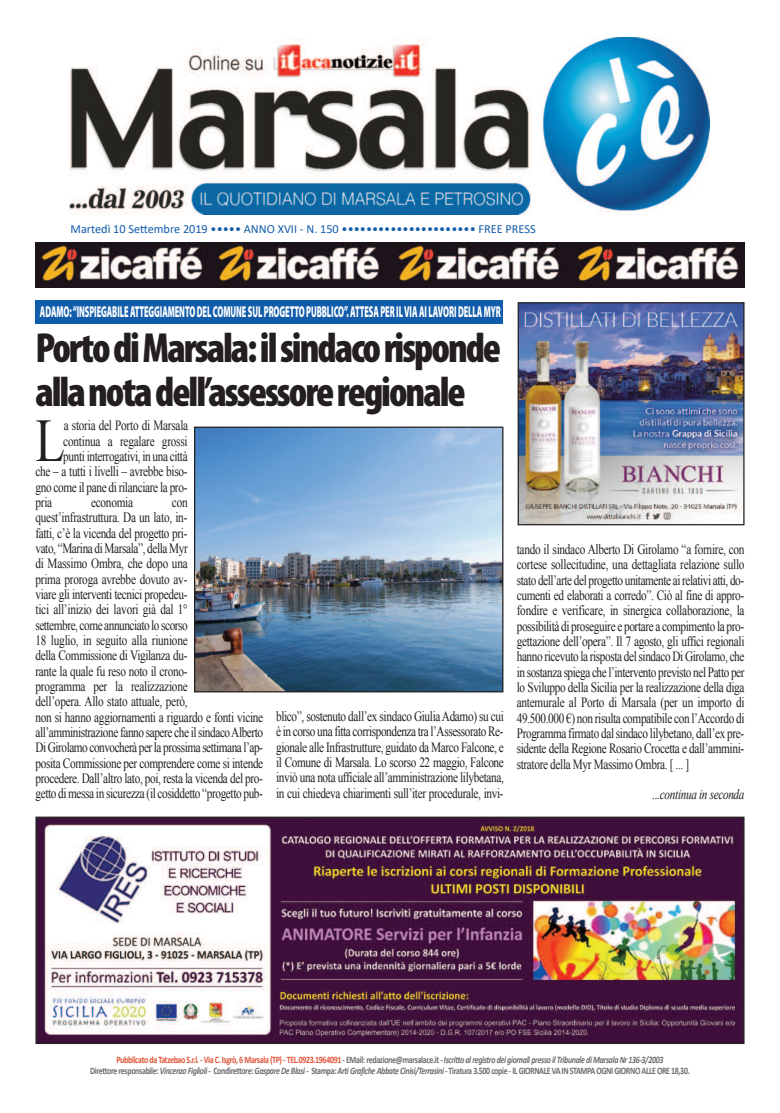
<style>
.page{position:relative;width:780px;height:1113px;background:#fff}
.page>*{position:absolute;margin:0;border:0;box-sizing:border-box;transform-origin:0 0}
.t1{font:60.5px "Times New Roman";color:#231f20;scale:.8 1}
.t2{font:900 condensed 42.25px/43.9px "Myriad Pro";letter-spacing:-.05em;color:#231f20}
.t3{font:900 15.88px "Myriad Pro";letter-spacing:-.01em;color:#fff;scale:.52 1}
.t4{font:14.12px/15.4px "Times New Roman";letter-spacing:-.03em;color:#231f20;text-align:justify;scale:.8 1}
.t5{font:italic 14.12px "Times New Roman";letter-spacing:-.03em;color:#231f20;scale:.8 1}
.t6{font:12.38px "Calibri";color:#115cab}
.t7{font:700 9.88px/11.1px "Calibri";letter-spacing:-.045em;color:#6c6d70;text-align:center;scale:.81 1}
.s1{color:#e15438}
.s2{font-style:italic}
</style>
<div class="page">
<img style="left:70px;top:38px;width:639px;height:176px">
<img style="left:35px;top:242px;width:709px;height:46px">
<div style="left:35px;top:300px;width:468px;height:24px;background:#115cab"></div>
<img style="left:37px;top:818px;width:705px;height:224px">
<div style="left:35px;top:816px;width:709px;height:228px;border:1px solid #231f20"></div>
<img style="left:196px;top:428px;width:305px;height:262px">
<div style="left:194px;top:426px;width:309px;height:266px;border:1px solid #231f20"></div>
<img style="left:519px;top:304px;width:223px;height:219px">
<div style="left:517px;top:302px;width:227px;height:223px;border:1px solid #231f20"></div>
<p class="t6" style="left:71px;top:223px;width:466px">Martedì 10 Settembre 2019 ••••• ANNO XVII - N. 150 •••••••••••••••••••••• FREE PRESS</p>
<p class="t3" style="left:40px;top:306px;width:887px">ADAMO:“INSPIEGABILE ATTEGGIAMENTO DEL COMUNE SUL PROGETTO PUBBLICO”. ATTESA PER ILVIA AI LAVORI DELLA MYR</p>
<h2 class="t2" style="left:35px;top:329px;width:467px">PortodiMarsala:ilsindacorisponde allanotadell’assessoreregionale</h2>
<h1 class="t1" style="left:35px;top:407px;width:38px">L</h1>
<p class="t4" style="left:64px;top:418px;width:157px">a storia del Porto di Marsala</p>
<p class="t4" style="left:63px;top:433px;width:157px">continua a regalare grossi</p>
<p class="t4" style="left:63px;top:448px;width:157px">punti interrogativi, in una città</p>
<p class="t4" style="left:35px;top:464px;width:191px">che – a tutti i livelli – avrebbe biso-</p>
<p class="t4" style="left:35px;top:479px;width:191px">gno come il pane di rilanciare la pro-</p>
<p class="t4" style="left:35px;top:494px;width:23px">pria</p>
<p class="t4" style="left:91px;top:494px;width:54px">economia</p>
<p class="t4" style="left:35px;top:494px;width:286px;text-align:left;text-indent:136px">con quest’infrastruttura. Da un lato, in-<br>fatti, c’è la vicenda del progetto pri-<br>vato, “Marina di Marsala”, della Myr<br>di Massimo Ombra, che dopo una<br>prima proroga avrebbe dovuto av-<br>viare gli interventi tecnici propedeu-<br>tici all’inizio dei lavori già dal 1°<br>settembre, come annunciato lo scorso<br>18 luglio, in seguito alla riunione<br>della Commissione di Vigilanza du-<br>rante la quale fu reso noto il crono-<br>programma per la realizzazione<br>dell’opera. Allo stato attuale, però,<br>non si hanno aggiornamenti a riguardo e fonti vicine all’amministrazione fanno sapere che il sindacoAlberto Di Girolamo convocherà per la prossima settimana l’ap&shy;posita Commissione per comprendere come si intende procedere. Dall’altro lato, poi, resta la vicenda del pro&shy;getto di messa in sicurezza (il cosiddetto “progetto pub-</p>
<p class="t4" style="left:276px;top:708px;width:286px">blico”, sostenuto dall’ex sindaco Giulia Adamo) su cui è in corso una fitta corrispondenza tra l’Assessorato Re&shy;gionale alle Infrastrutture, guidato da Marco Falcone, e il Comune di Marsala. Lo scorso 22 maggio, Falcone inviò una nota ufficiale all’amministrazione lilybetana, in cui chiedeva chiarimenti sull’iter procedurale, invi-</p>
<p class="t4" style="left:516px;top:541px;width:286px">tando il sindaco Alberto Di Girolamo “a fornire, con cortese sollecitudine, una dettagliata relazione sullo stato dell’arte del progetto unitamente ai relativi atti, do&shy;cumenti ed elaborati a corredo”. Ciò al fine di appro&shy;fondire e verificare, in sinergica collaborazione, la possibilità di proseguire e portare a compimento la pro&shy;gettazione dell’opera”. Il 7 agosto, gli uffici regionali hanno ricevuto la risposta del sindaco Di Girolamo, che in sostanza spiega che l’intervento previsto nel Patto per lo Sviluppo della Sicilia per la realizzazione della diga antemurale al Porto di Marsala (per un importo di 49.500.000 €) non risulta compatibile con l’Accordo di Programma firmato dal sindaco lilybetano, dall’ex pre&shy;sidente della Regione Rosario Crocetta e dall’ammini&shy;stratore della Myr Massimo Ombra. [ ... ]</p>
<p class="t5" style="left:652px;top:786px;width:116px">...continua in seconda</p>
<p class="t7" style="left:90px;top:1054px;width:741px"><span class="s1">Pubblicato da Tatzebao S.r.l. - Via C. Isgrò, 6 Marsala (TP) - TEL.0923.1964091</span> - EMail: redazione@marsalace.it - <span class="s2">Iscritto al registro dei giornali presso il Tribunale di Marsala Nr 136-3/2003<br></span>Direttore responsabile: <span class="s2">Vincenzo Figlioli -</span> Condirettore: <span class="s2">Gaspare De Blasi -</span> Stampa: <span class="s2">Arti Grafiche Abbate Cinisi/Terrasini -</span> Tiratura 3.500 copie - IL GIORNALE VA IN STAMPA OGNI GIORNO ALLE ORE 18,30.</p>
</div>
